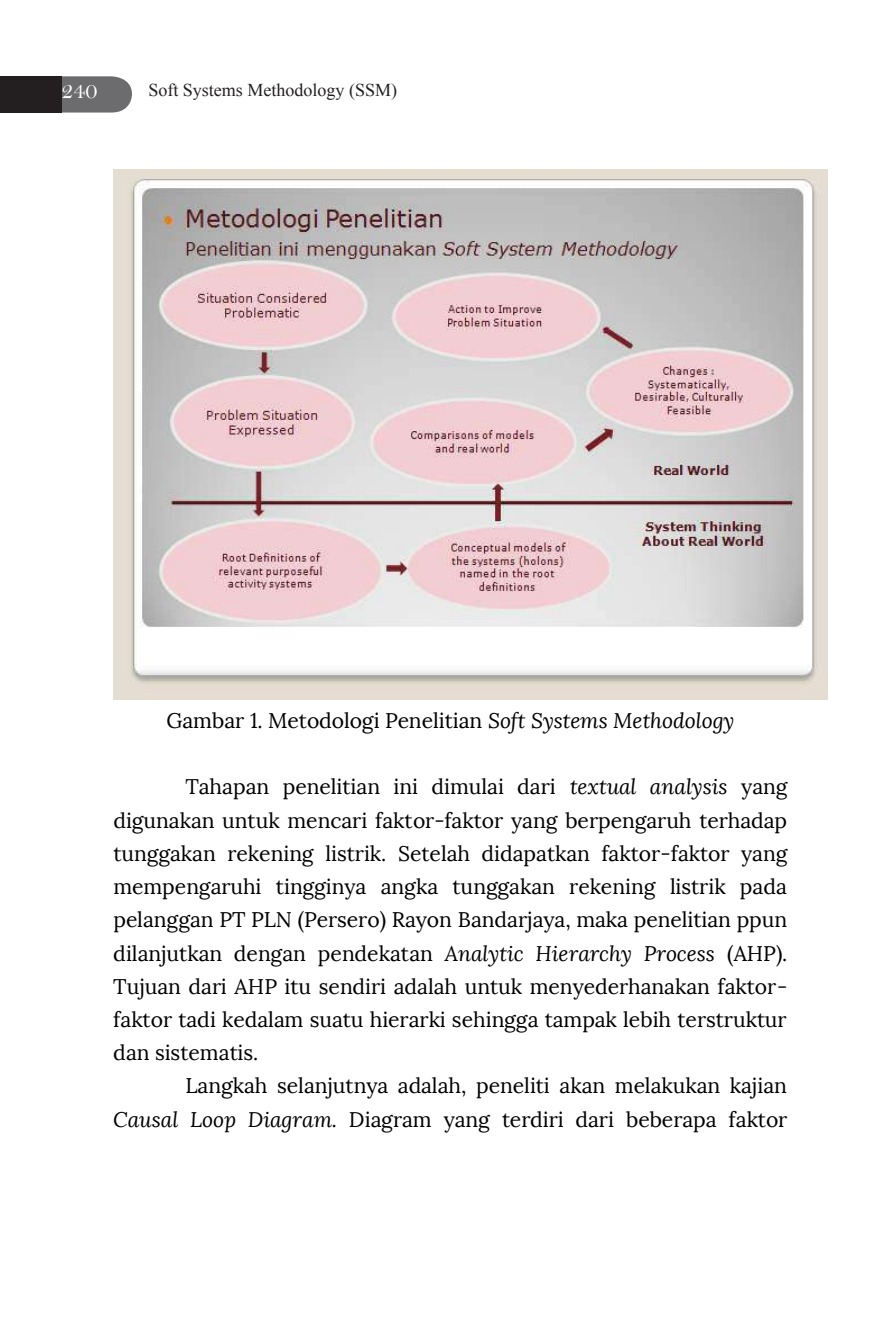
<style>
.page{position:relative;width:896px;height:1333px;background:#fff}
.page>*{position:absolute;margin:0;border:0;box-sizing:border-box;transform-origin:0 0}
.t1{font:24px "Bell";color:#fff}
.t2{font:21.2px/33.2px "Lora";color:#000;text-align:justify}
.t3{font:18px "Times New Roman";color:#231f20}
.s1{font-style:italic}
</style>
<div class="page">
<svg style="left:61px;top:76px;width:71px;height:36px;background:#747477"></svg>
<div style="left:0;top:76px;width:61px;height:36px;background:#231f20"></div>
<img style="left:113px;top:169px;width:715px;height:530px">
<p class="t1" style="left:62px;top:76px;width:37px">240</p>
<p class="t3" style="left:148px;top:78px;width:250px">Soft Systems Methodology (SSM)</p>
<p class="t2" style="left:166px;top:703px;width:569px">Gambar 1. Metodologi Penelitian <span class="s1">Soft Systems Methodology</span></p>
<p class="t2" style="left:113px;top:770px;width:676px;text-indent:72px">Tahapan penelitian ini dimulai dari <span class="s1">textual analysis</span> yang digunakan untuk mencari faktor-faktor yang berpengaruh terhadap tunggakan rekening listrik. Setelah didapatkan faktor-faktor yang mempengaruhi tingginya angka tunggakan rekening listrik pada pelanggan PT PLN (Persero) Rayon Bandarjaya, maka penelitian ppun dilanjutkan dengan pendekatan <span class="s1">Analytic Hierarchy Process</span> (AHP).<br>Tujuan dari AHP itu sendiri adalah untuk menyederhanakan faktor&shy;faktor tadi kedalam suatu hierarki sehingga tampak lebih terstruktur dan sistematis.</p>
<p class="t2" style="left:113px;top:1068px;width:675px;text-align:right">Langkah selanjutnya adalah, peneliti akan melakukan kajian<br><span class="s1">Causal Loop Diagram.</span> Diagram yang terdiri dari beberapa faktor</p>
</div>
